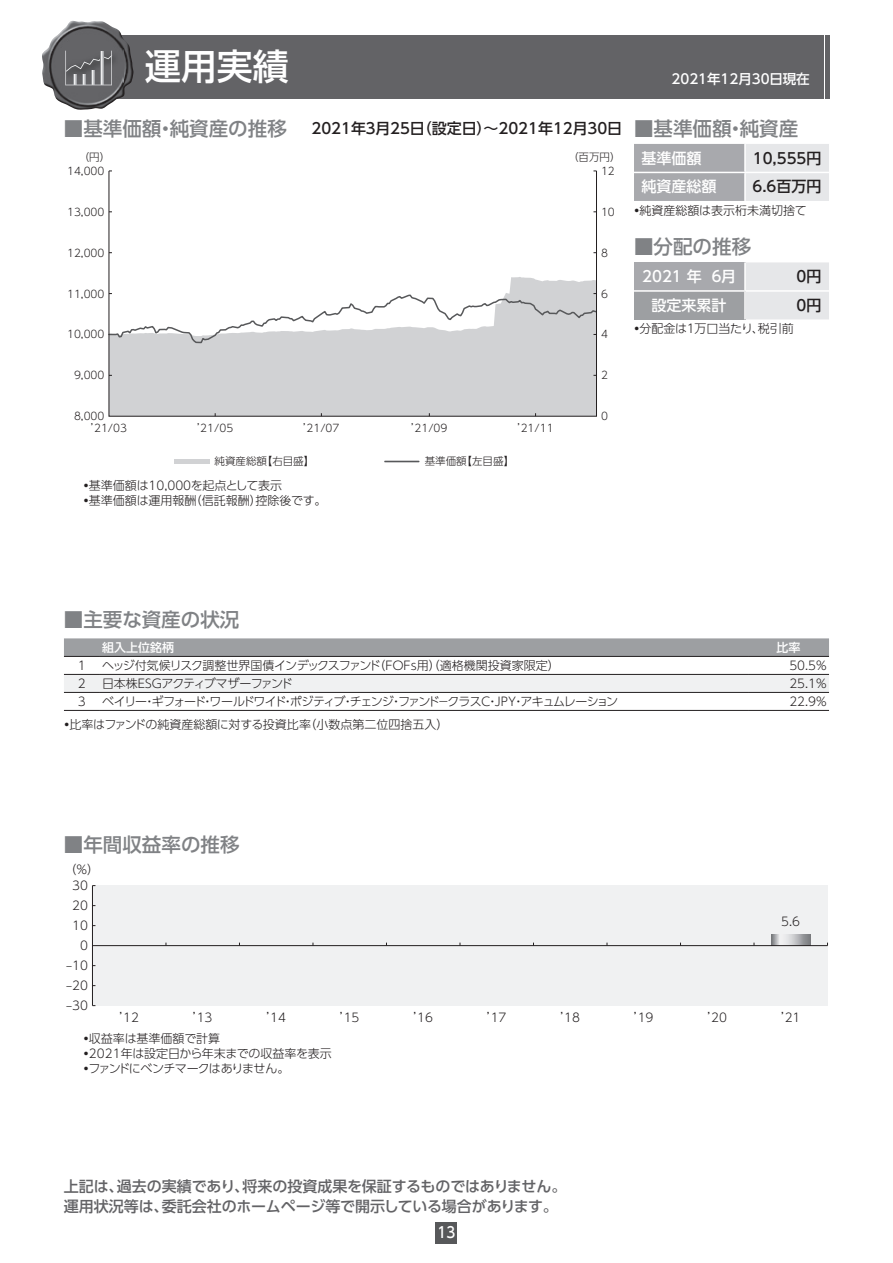
<style>
.page{position:relative;width:893px;height:1263px;background:#fff}
.page>*{position:absolute;margin:0;border:0;box-sizing:border-box;transform-origin:0 0}
.t1{font:500 36px "UD Shin Go Pro";color:#fff}
.t2{font:500 19.5px "UD Shin Go Pro";color:#808285}
.t3{font:500 15px/20.2px "UD Shin Go Pro";letter-spacing:-.01em;color:#636366}
.t4{font:500 15px "UD Shin Go Pro";color:#231f20}
.t5{font:500 15px "UD Shin Go Pro";color:#fff}
.t6{font:500 15px "UD Shin Go Pro";color:#fff;scale:.9 1}
.t7{font:500 13.5px "UD Shin Go Pro";color:#fff}
.t8{font:300 12px/15px "UD Shin Go Pro";letter-spacing:-.02em;color:#231f20}
.t9{font:300 12px/15px "UD Shin Go Pro";color:#231f20}
.t10{font:300 12px "UD Shin Go Pro";letter-spacing:-.115em;color:#231f20}
.t11{font:300 12px "UD Shin Go Pro";letter-spacing:-.06em;color:#231f20}
.t12{font:300 12px "UD Shin Go Pro";letter-spacing:-.11em;color:#231f20}
.t13{font:500 12px "UD Shin Go Pro";color:#fff}
.t14{font:300 10.5px "UD Shin Go Pro";color:#231f20}
.s1{font-weight:700}
</style>
<div class="page">
<div style="left:436px;top:1222px;width:21px;height:21px;background:#57585a"></div>
<div style="left:83px;top:36px;width:741px;height:63px;background:#636366"></div>
<hr style="left:825px;top:36px;width:4px;height:63px;background:#636366">
<img style="left:42px;top:21px;width:92px;height:89px">
<img style="left:59px;top:48px;width:64px;height:35px">
<svg style="left:65px;top:51px;width:47px;height:34px"></svg>
<svg style="left:111px;top:277px;width:484px;height:137px;fill:#d1d2d4"></svg>
<svg style="left:111px;top:293px;width:484px;height:51px"></svg>
<div style="left:174px;top:459px;width:35px;height:5px;background:#d1d2d4"></div>
<hr style="left:384px;top:461px;width:35px;height:1px;background:#57585a">
<svg style="left:634px;top:144px;width:195px;height:57px;background:#c3c4c7"></svg>
<hr style="left:744px;top:144px;width:2px;height:28px;background:#fff">
<hr style="left:634px;top:172px;width:111px;height:1px;background:#fff">
<hr style="left:745px;top:172px;width:84px;height:1px;background:#fff">
<hr style="left:744px;top:173px;width:2px;height:28px;background:#fff">
<div style="left:634px;top:262px;width:111px;height:29px;background:#a8a9ad"></div>
<div style="left:746px;top:262px;width:83px;height:57px;background:#e6e7e9"></div>
<div style="left:634px;top:291px;width:111px;height:28px;background:#9d9fa2"></div>
<hr style="left:744px;top:262px;width:2px;height:28px;background:#fff">
<hr style="left:634px;top:290px;width:111px;height:2px;background:#fff">
<hr style="left:745px;top:290px;width:84px;height:2px;background:#fff">
<hr style="left:744px;top:292px;width:2px;height:27px;background:#fff">
<div style="left:92px;top:886px;width:735px;height:120px;background:#f0f1f2"></div>
<svg style="left:771px;top:934px;width:39px;height:11px"></svg>
<hr style="left:92px;top:945px;width:735px;height:1px;background:#231f20">
<hr style="left:92px;top:886px;width:1px;height:120px;background:#231f20">
<svg style="left:64px;top:638px;width:765px;height:18px;background:#9ea0a3"></svg>
<div style="left:64px;top:675px;width:765px;height:17px;background:#f0f1f2"></div>
<hr style="left:64px;top:656px;width:36px;height:1px;background:#231f20">
<hr style="left:100px;top:656px;width:648px;height:1px;background:#231f20">
<hr style="left:748px;top:656px;width:81px;height:1px;background:#231f20">
<hr style="left:64px;top:674px;width:36px;height:1px;background:#231f20">
<hr style="left:100px;top:674px;width:648px;height:1px;background:#231f20">
<hr style="left:748px;top:674px;width:81px;height:1px;background:#231f20">
<hr style="left:64px;top:692px;width:36px;height:1px;background:#231f20">
<hr style="left:100px;top:692px;width:648px;height:1px;background:#231f20">
<hr style="left:748px;top:692px;width:81px;height:1px;background:#231f20">
<hr style="left:64px;top:710px;width:36px;height:1px;background:#231f20">
<hr style="left:100px;top:710px;width:648px;height:1px;background:#231f20">
<hr style="left:748px;top:710px;width:81px;height:1px;background:#231f20">
<h1 class="t1" style="left:145px;top:37px;width:145px">運用実績</h1>
<h2 class="t2" style="left:64px;top:112px;width:224px">■基準価額・純資産の推移</h2>
<p class="t4" style="left:311px;top:116px;width:312px">2021年３月25日（設定日）～2021年12月30日</p>
<p class="t14" style="left:79px;top:148px;width:33px">（円）</p>
<p class="t14" style="left:568px;top:148px;width:54px">（百万円）</p>
<p class="t14" style="left:67px;top:162px;width:39px">14,000</p>
<p class="t14" style="left:601px;top:162px;width:15px">12</p>
<p class="t14" style="left:67px;top:203px;width:39px">13,000</p>
<p class="t14" style="left:601px;top:203px;width:15px">10</p>
<p class="t14" style="left:67px;top:244px;width:39px">12,000</p>
<p class="t14" style="left:601px;top:244px;width:8px">8</p>
<p class="t14" style="left:67px;top:285px;width:39px">11,000</p>
<p class="t14" style="left:601px;top:285px;width:8px">6</p>
<p class="t14" style="left:67px;top:326px;width:39px">10,000</p>
<p class="t14" style="left:601px;top:326px;width:8px">4</p>
<p class="t14" style="left:74px;top:367px;width:32px">9,000</p>
<p class="t14" style="left:601px;top:367px;width:8px">2</p>
<p class="t14" style="left:74px;top:408px;width:32px">8,000</p>
<p class="t14" style="left:601px;top:408px;width:8px">0</p>
<p class="t14" style="left:91px;top:420px;width:38px">’21/03</p>
<p class="t14" style="left:197px;top:420px;width:38px">’21/05</p>
<p class="t14" style="left:303px;top:420px;width:38px">’21/07</p>
<p class="t14" style="left:411px;top:420px;width:38px">’21/09</p>
<p class="t14" style="left:517px;top:420px;width:38px">’21/11</p>
<p class="t14" style="left:215px;top:453px;width:101px">純資産総額【右目盛】</p>
<p class="t14" style="left:425px;top:453px;width:91px">基準価額【左目盛】</p>
<p class="t9" style="left:80px;top:477px;width:248px"><span class="s1">・</span>基準価額は10,000を起点として表示<br><span class="s1">・</span>基準価額は運用報酬（信託報酬）控除後です。</p>
<p class="t7" style="left:671px;top:68px;width:140px">2021年12月30日現在</p>
<h2 class="t2" style="left:634px;top:112px;width:166px">■基準価額・純資産</h2>
<p class="t5" style="left:641px;top:146px;width:61px">基準価額</p>
<p class="t4" style="left:753px;top:146px;width:70px">10,555円</p>
<p class="t5" style="left:641px;top:175px;width:76px">純資産総額</p>
<p class="t4" style="left:752px;top:175px;width:70px">6.6百万円</p>
<p class="t9" style="left:631px;top:202px;width:178px"><span class="s1">・</span>純資産総額は表示桁未満切捨て</p>
<h2 class="t2" style="left:634px;top:231px;width:119px">■分配の推移</h2>
<p class="t5" style="left:642px;top:265px;width:95px">2021 年 ６月</p>
<p class="t4" style="left:797px;top:265px;width:26px">0円</p>
<p class="t5" style="left:652px;top:293px;width:76px">設定来累計</p>
<p class="t4" style="left:797px;top:293px;width:26px">0円</p>
<p class="t9" style="left:631px;top:320px;width:165px"><span class="s1">・</span>分配金は１万口当たり、税引前</p>
<h2 class="t2" style="left:64px;top:604px;width:177px">■主要な資産の状況</h2>
<p class="t13" style="left:102px;top:637px;width:73px">組入上位銘柄</p>
<p class="t13" style="left:776px;top:637px;width:25px">比率</p>
<p class="t11" style="left:76px;top:656px;width:485px">１ ヘッジ付気候リスク調整世界国債インデックスファンド（ＦＯＦｓ用）（適格機関投資家限定）</p>
<p class="t8" style="left:789px;top:657px;width:39px">50.5%</p>
<p class="t12" style="left:76px;top:674px;width:218px">２ 日本株ＥＳＧアクティブマザーファンド</p>
<p class="t8" style="left:789px;top:675px;width:39px">25.1%</p>
<p class="t10" style="left:76px;top:692px;width:544px">３ ベイリー・ギフォード・ワールドワイド・ポジティブ・チェンジ・ファンド－クラスＣ・ＪＰＹ・アキュムレーション</p>
<p class="t8" style="left:789px;top:693px;width:39px">22.9%</p>
<p class="t9" style="left:61px;top:717px;width:389px"><span class="s1">・</span>比率はファンドの純資産総額に対する投資比率（小数点第二位四捨五入）</p>
<h2 class="t2" style="left:64px;top:828px;width:177px">■年間収益率の推移</h2>
<p class="t8" style="left:64px;top:861px;width:36px">（％）</p>
<p class="t8" style="left:72px;top:878px;width:17px">30</p>
<p class="t8" style="left:72px;top:898px;width:17px">20</p>
<p class="t8" style="left:72px;top:918px;width:17px">10</p>
<p class="t8" style="left:80px;top:938px;width:9px">0</p>
<p class="t8" style="left:66px;top:958px;width:23px">‒10</p>
<p class="t8" style="left:66px;top:978px;width:23px">‒20</p>
<p class="t8" style="left:781px;top:913px;width:20px">5.6</p>
<p class="t8" style="left:66px;top:998px;width:23px">‒30</p>
<p class="t8" style="left:119px;top:1010px;width:21px">’12</p>
<p class="t8" style="left:193px;top:1010px;width:21px">’13</p>
<p class="t8" style="left:266px;top:1010px;width:21px">’14</p>
<p class="t8" style="left:340px;top:1010px;width:21px">’15</p>
<p class="t8" style="left:413px;top:1010px;width:21px">’16</p>
<p class="t8" style="left:487px;top:1010px;width:21px">’17</p>
<p class="t8" style="left:560px;top:1010px;width:21px">’18</p>
<p class="t8" style="left:634px;top:1010px;width:21px">’19</p>
<p class="t8" style="left:707px;top:1010px;width:21px">’20</p>
<p class="t8" style="left:781px;top:1010px;width:21px">’21</p>
<p class="t8" style="left:80px;top:1031px;width:253px"><span class="s1">・</span>収益率は基準価額で計算<br><span class="s1">・</span>2021年は設定日から年末までの収益率を表示<span class="s1">・</span>ファンドにベンチマークはありません。</p>
<p class="t3" style="left:64px;top:1175px;width:504px">上記は、過去の実績であり、将来の投資成果を保証するものではありません。運用状況等は、委託会社のホームページ等で開示している場合があります。</p>
<p class="t6" style="left:438px;top:1220px;width:21px">13</p>
</div>
